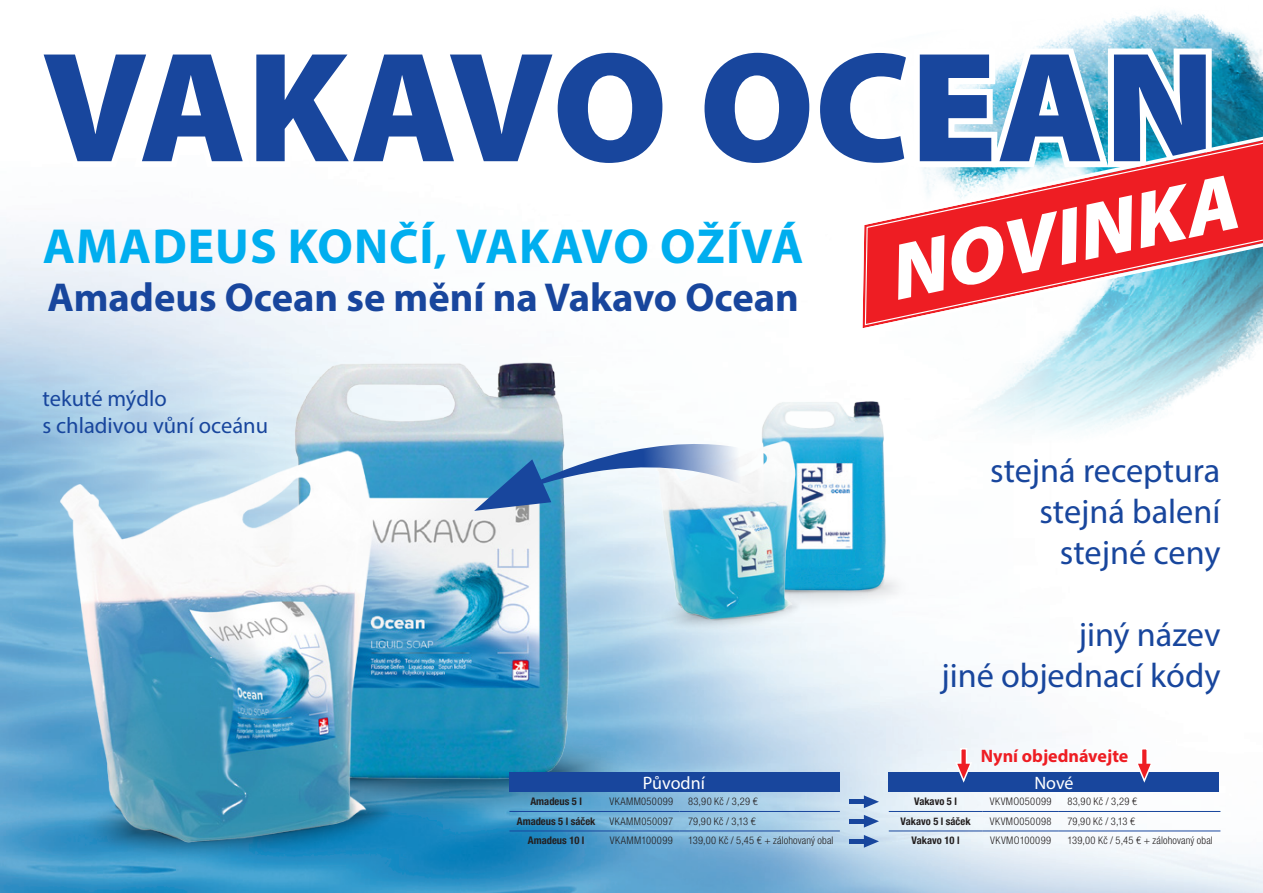
<style>
.page{position:relative;width:1263px;height:893px;background:#fff}
.page>*{position:absolute;margin:0;border:0;box-sizing:border-box;transform-origin:0 0}
.t1{font:900 158.25px "Myriad Pro";color:#18469d}
.t2{font:italic 900 79.8px "Myriad Pro";color:#fff}
.t3{font:700 49.5px "Myriad Pro";letter-spacing:.02em;color:#00aeef}
.t4{font:700 40.5px "Myriad Pro";color:#18469d}
.t5{font:34.2px "Myriad Pro";color:#18469d}
.t6{font:22.5px "Myriad Pro";color:#18469d}
.t7{font:700 18px "Myriad Pro";color:#ee1d23}
.t8{font:18px "Myriad Pro";color:#fff}
.logistika_cena{font:300 condensed 10.5px "Helvetica Neue LT Pro";letter-spacing:.015em;color:#231f20}
.logistika_kód{font:300 condensed 10.5px "Helvetica Neue LT Pro";letter-spacing:.035em;color:#231f20}
.logistika_objem{font:700 condensed 10.5px "Helvetica Neue LT Pro";color:#231f20}
</style>
<div class="page">
<img style="left:0;top:234px;width:1263px;height:659px">
<img style="left:864px;top:10px;width:399px;height:452px">
<svg style="left:214px;top:719px;width:429px;height:105px;background:#65a7ce"></svg>
<img style="left:279px;top:360px;width:302px;height:412px">
<svg style="left:69px;top:747px;width:489px;height:120px;background:#248abb"></svg>
<img style="left:45px;top:439px;width:346px;height:410px">
<div style="left:737px;top:563px;width:176px;height:48px;background:#f8f9fb;border-radius:50%"></div>
<img style="left:754px;top:400px;width:138px;height:192px">
<svg style="left:864px;top:41px;width:354px;height:91px"></svg>
<svg style="left:857px;top:132px;width:406px;height:203px"></svg>
<svg style="left:864px;top:140px;width:399px;height:186px"></svg>
<hr style="left:889px;top:811px;width:93px;height:1px;background:#18469d">
<hr style="left:982px;top:811px;width:77px;height:1px;background:#18469d">
<hr style="left:1059px;top:811px;width:161px;height:1px;background:#18469d">
<hr style="left:889px;top:831px;width:93px;height:1px;background:#18469d">
<hr style="left:982px;top:831px;width:77px;height:1px;background:#18469d">
<hr style="left:1059px;top:831px;width:161px;height:1px;background:#18469d">
<hr style="left:509px;top:811px;width:94px;height:1px;background:#18469d">
<hr style="left:603px;top:811px;width:76px;height:1px;background:#18469d">
<hr style="left:679px;top:811px;width:161px;height:1px;background:#18469d">
<hr style="left:509px;top:831px;width:94px;height:1px;background:#18469d">
<hr style="left:603px;top:831px;width:76px;height:1px;background:#18469d">
<hr style="left:679px;top:831px;width:161px;height:1px;background:#18469d">
<hr style="left:850px;top:800px;width:14px;height:4px;background:#18469d">
<svg style="left:864px;top:795px;width:15px;height:13px"></svg>
<hr style="left:850px;top:839px;width:14px;height:4px;background:#18469d">
<svg style="left:864px;top:835px;width:15px;height:13px"></svg>
<hr style="left:850px;top:819px;width:14px;height:4px;background:#18469d">
<svg style="left:864px;top:815px;width:15px;height:13px"></svg>
<svg style="left:650px;top:575px;width:231px;height:61px"></svg>
<img style="left:646px;top:436px;width:158px;height:186px">
<div style="left:509px;top:772px;width:331px;height:20px;background:#18469d"></div>
<div style="left:889px;top:772px;width:330px;height:20px;background:#18469d"></div>
<svg style="left:474px;top:418px;width:279px;height:93px"></svg>
<svg style="left:954px;top:747px;width:19px;height:36px"></svg>
<svg style="left:1134px;top:747px;width:20px;height:36px"></svg>
<p class="t1" style="left:42px;top:18px;width:1175px">VAKAVO OCEAN</p>
<p class="t2" style="left:878px;top:230px;width:356px;rotate:-12deg">NOVINKA</p>
<p class="t3" style="left:43px;top:214px;width:762px">AMADEUS KONČÍ, VAKAVO OŽÍVÁ</p>
<p class="t4" style="left:47px;top:271px;width:753px">Amadeus Ocean se mění na Vakavo Ocean</p>
<p class="t6" style="left:43px;top:384px;width:126px">tekuté mýdlo</p>
<p class="t6" style="left:43px;top:411px;width:227px">s chladivou vůní oceánu</p>
<p class="t5" style="left:990px;top:449px;width:232px">stejná receptura</p>
<p class="t5" style="left:1039px;top:491px;width:183px">stejná balení</p>
<p class="t5" style="left:1060px;top:532px;width:162px">stejné ceny</p>
<p class="t5" style="left:1079px;top:614px;width:143px">jiný název</p>
<p class="t5" style="left:941px;top:655px;width:281px">jiné objednací kódy</p>
<p class="t7" style="left:981px;top:744px;width:149px">Nyní objednávejte</p>
<p class="t8" style="left:643px;top:771px;width:63px">Původní</p>
<p class="t8" style="left:1034px;top:771px;width:41px">Nové</p>
<p class="logistika_objem" style="left:530px;top:795px;width:53px">Amadeus 5 l</p>
<p class="logistika_kód" style="left:609px;top:796px;width:65px">VKAMM050099</p>
<p class="logistika_cena" style="left:688px;top:796px;width:71px">83,90 Kč / 3,29 €</p>
<p class="logistika_objem" style="left:517px;top:815px;width:80px">Amadeus 5 l sáček</p>
<p class="logistika_kód" style="left:609px;top:815px;width:65px">VKAMM050097</p>
<p class="logistika_cena" style="left:688px;top:815px;width:69px">79,90 Kč / 3,13 €</p>
<p class="logistika_objem" style="left:528px;top:834px;width:58px">Amadeus 10 l</p>
<p class="logistika_kód" style="left:610px;top:835px;width:65px">VKAMM100099</p>
<p class="logistika_cena" style="left:688px;top:835px;width:147px">139,00 Kč / 5,45 € + zálohovaný obal</p>
<p class="logistika_objem" style="left:914px;top:795px;width:44px">Vakavo 5 l</p>
<p class="logistika_kód" style="left:990px;top:796px;width:63px">VKVMO050099</p>
<p class="logistika_cena" style="left:1067px;top:796px;width:71px">83,90 Kč / 3,29 €</p>
<p class="logistika_objem" style="left:900px;top:815px;width:72px">Vakavo 5 l sáček</p>
<p class="logistika_kód" style="left:990px;top:815px;width:63px">VKVMO050098</p>
<p class="logistika_cena" style="left:1067px;top:815px;width:69px">79,90 Kč / 3,13 €</p>
<p class="logistika_objem" style="left:911px;top:834px;width:49px">Vakavo 10 l</p>
<p class="logistika_kód" style="left:990px;top:835px;width:63px">VKVMO100099</p>
<p class="logistika_cena" style="left:1067px;top:835px;width:147px">139,00 Kč / 5,45 € + zálohovaný obal</p>
</div>
